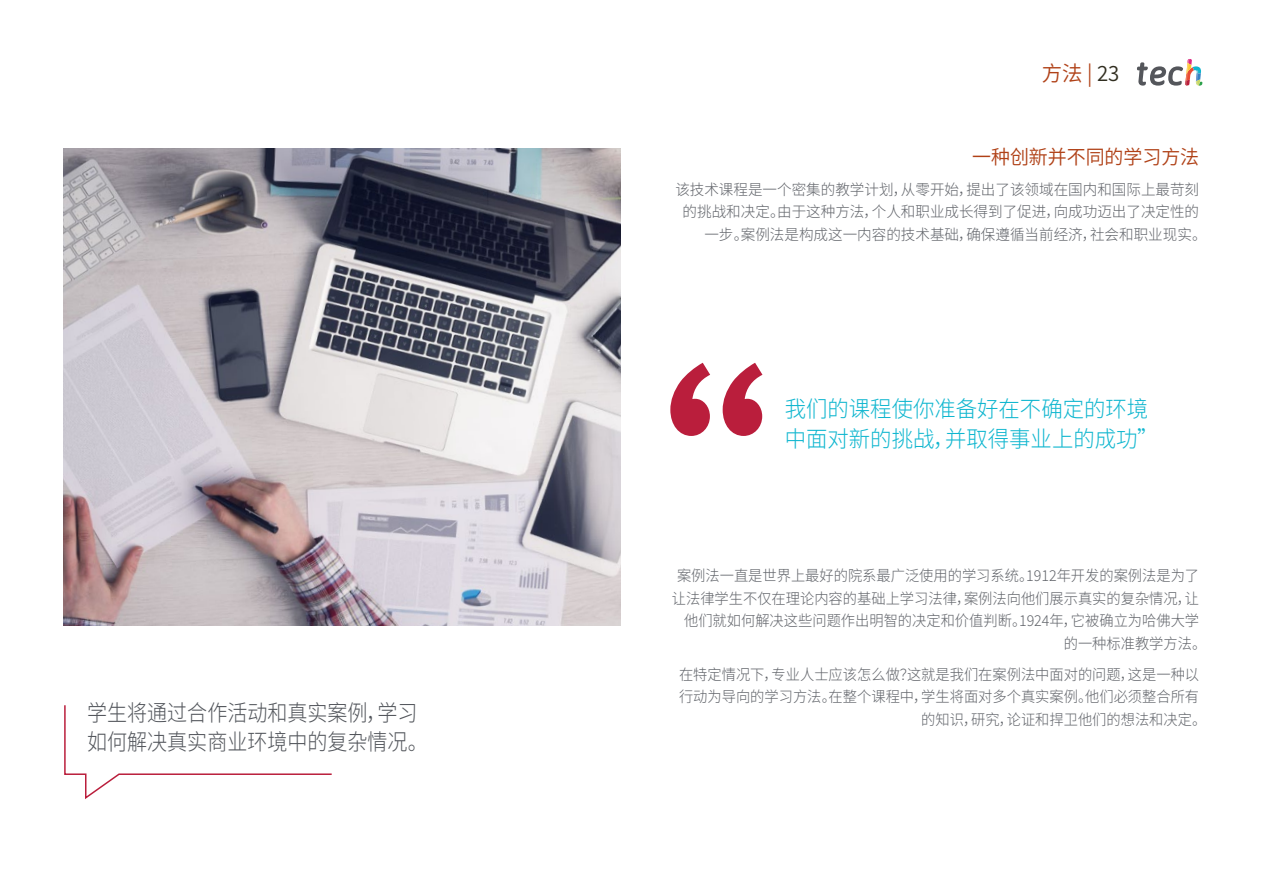
<style>
.page{position:relative;width:1263px;height:893px;background:#fff}
.page>*{position:absolute;margin:0;border:0;box-sizing:border-box;transform-origin:0 0}
.t1{font:300 22.5px/30px "Source Han Sans CN";color:#0fb6cf;scale:.95 1}
.t2{font:300 22.5px/28.5px "Source Han Sans CN";color:#52555b;scale:.89 1}
.t3{font:21px "Source Han Sans CN";color:#b04117}
.t4{font:19.5px "Source Han Sans CN";color:#b04117}
.t5{font:300 15px "Source Han Sans CN";color:#61646a;scale:.95 1}
.t6{font:300 15px "Source Han Sans CN";color:#61646a}
.s1{color:#312e20}
</style>
<div class="page">
<img style="left:64px;top:149px;width:557px;height:477px">
<svg style="left:1137px;top:59px;width:65px;height:27px"></svg>
<svg style="left:64px;top:705px;width:268px;height:94px"></svg>
<svg style="left:670px;top:363px;width:92px;height:73px"></svg>
<h1 class="t2" style="left:87px;top:699px;width:384px">学生将通过合作活动和真实案例，学习如何解决真实商业环境中的复杂情况。</h1>
<h2 class="t3" style="left:1042px;top:61px;width:79px">方法 | <span class="s1">23</span></h2>
<h3 class="t4" style="left:972px;top:146px;width:228px">一种创新并不同的学习方法</h3>
<p class="t6" style="left:675px;top:181px;width:525px">该技术课程是一个密集的教学计划，从零开始，提出了该领域在国内和国际上最苛刻</p>
<p class="t6" style="left:683px;top:203px;width:518px">的挑战和决定。由于这种方法，个人和职业成长得到了促进，向成功迈出了决定性的</p>
<p class="t6" style="left:704px;top:226px;width:504px">一步。案例法是构成这一内容的技术基础，确保遵循当前经济，社会和职业现实。</p>
<h1 class="t1" style="left:785px;top:394px;width:395px">我们的课程使你准备好在不确定的环境中面对新的挑战，并取得事业上的成功”</h1>
<p class="t5" style="left:677px;top:567px;width:551px">案例法一直是世界上最好的院系最广泛使用的学习系统。1912年开发的案例法是为了</p>
<p class="t5" style="left:672px;top:590px;width:557px">让法律学生不仅在理论内容的基础上学习法律，案例法向他们展示真实的复杂情况，让</p>
<p class="t5" style="left:684px;top:612px;width:544px">他们就如何解决这些问题作出明智的决定和价值判断。1924年，它被确立为哈佛大学</p>
<p class="t5" style="left:1064px;top:635px;width:152px">的一种标准教学方法。</p>
<p class="t5" style="left:679px;top:666px;width:549px">在特定情况下，专业人士应该怎么做？这就是我们在案例法中面对的问题，这是一种以</p>
<p class="t5" style="left:679px;top:688px;width:549px">行动为导向的学习方法。在整个课程中，学生将面对多个真实案例。他们必须整合所有</p>
<p class="t5" style="left:921px;top:711px;width:302px">的知识，研究，论证和捍卫他们的想法和决定。</p>
</div>
